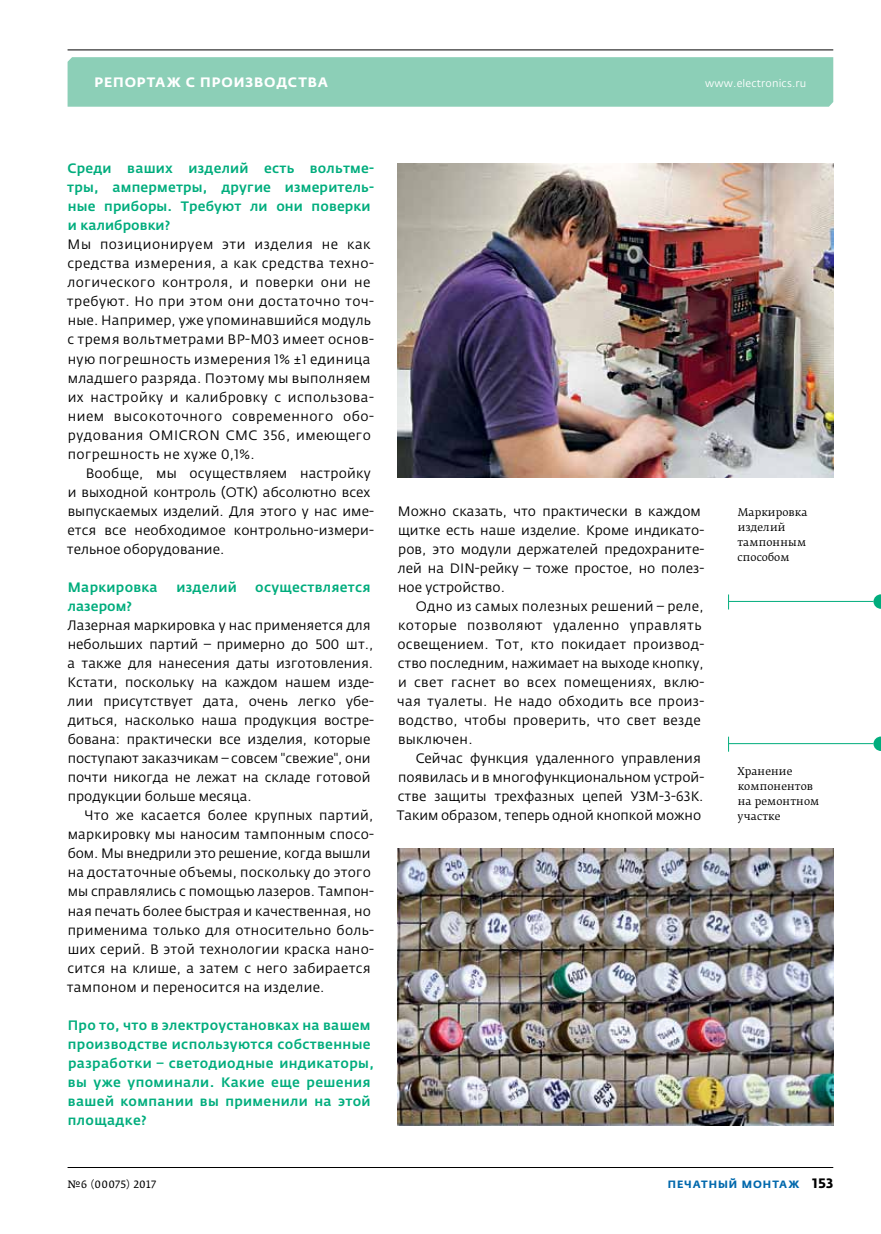
<style>
.page{position:relative;width:881px;height:1234px;background:#fff}
.page>*{position:absolute;margin:0;border:0;box-sizing:border-box;transform-origin:0 0}
.t1{font:13.5px/19px "Fedra Sans Pro";letter-spacing:.01em;color:#000}
.t2{font:13.5px/19px "Fedra Sans Pro";letter-spacing:.035em;color:#000}
.t3{font:500 13.5px/19px "Fedra Sans Pro";letter-spacing:.02em;color:#00ad7d}
.t4{font:700 13.5px "Fedra Sans Alt Pro";letter-spacing:.06em;color:#fff}
.t5{font:10.5px/15px "Fedra Serif B Pro";letter-spacing:.005em;color:#000}
.t6{font:10.5px "Fedra Sans Pro";letter-spacing:.015em;color:#fff}
.t7{font:700 10.5px "Fedra Sans Alt Pro";letter-spacing:.09em;color:#0068ac}
.t8{font:10.5px "Fedra Serif A Pro";letter-spacing:.035em;color:#000}
.s1{font-family:"Fedra Sans Pro";font-size:13.5px;color:#000}
</style>
<div class="page">
<div style="left:67px;top:57px;width:765px;height:50px;background:#8ccfb7"></div>
<hr style="left:67px;top:49px;width:765px;height:1px;background:#000">
<hr style="left:68px;top:1166px;width:764px;height:1px;background:#000">
<img style="left:398px;top:164px;width:434px;height:313px">
<img style="left:398px;top:848px;width:434px;height:277px">
<svg style="left:873px;top:594px;width:7px;height:15px"></svg>
<svg style="left:728px;top:594px;width:1px;height:15px"></svg>
<hr style="left:728px;top:601px;width:145px;height:1px;background:#00ad7d">
<svg style="left:873px;top:736px;width:7px;height:15px"></svg>
<svg style="left:728px;top:736px;width:1px;height:15px"></svg>
<hr style="left:728px;top:743px;width:145px;height:1px;background:#00ad7d">
<p class="t4" style="left:95px;top:74px;width:235px">Репортаж с производства</p>
<p class="t6" style="left:705px;top:77px;width:102px">www.electronics.ru</p>
<p class="t3" style="left:67px;top:159px;width:308px">Среди ваших изделий есть вольтме&shy;тры, амперметры, другие измеритель&shy;ные приборы. Требуют ли они поверки и калибровки?</p>
<p class="t2" style="left:67px;top:235px;width:308px">Мы позиционируем эти изделия не как средства измерения, а как средства техно&shy;логического контроля, и поверки они не требуют. Но при этом они достаточно точ&shy;ные. Например, уже упоминавшийся модуль с тремя вольтметрами ВР-М03 имеет основ&shy;ную погрешность измерения 1% ±1 единица младшего разряда. Поэтому мы выполняем их настройку и калибровку с использова&shy;нием высокоточного современного обо&shy;рудования OMICRON CMC 356, имеющего погрешность не хуже 0,1%.</p>
<p class="t1" style="left:67px;top:463px;width:308px;text-indent:19px">Вообще, мы осуществляем настройку и выходной контроль (ОТК) абсолютно всех выпускаемых изделий. Для этого у нас име&shy;ется все необходимое контрольно-измери&shy;тельное оборудование.</p>
<p class="t3" style="left:68px;top:577px;width:91px">Маркировка</p>
<p class="t3" style="left:176px;top:577px;width:62px">изделий</p>
<p class="t3" style="left:255px;top:577px;width:117px">осуществляется</p>
<p class="t3" style="left:68px;top:596px;width:66px">лазером?</p>
<p class="t1" style="left:67px;top:615px;width:308px">Лазерная маркировка у нас применяется для небольших партий – примерно до 500 шт., а также для нанесения даты изготовления.<br>Кстати, поскольку на каждом нашем изде&shy;лии присутствует дата, очень легко убе&shy;диться, насколько наша продукция востре&shy;бована: практически все изделия, которые поступают заказчикам – совсем "свежие", они почти никогда не лежат на складе готовой продукции больше месяца.</p>
<p class="t1" style="left:67px;top:805px;width:308px;text-indent:18px">Что же касается более крупных партий, маркировку мы наносим тампонным спосо&shy;бом. Мы внедрили это решение, когда вышли на достаточные объемы, поскольку до этого мы справлялись с помощью лазеров. Тампон&shy;ная печать более быстрая и качественная, но применима только для относительно боль&shy;ших серий. В этой технологии краска нано&shy;сится на клише, а затем с него забирается тампоном и переносится на изделие.</p>
<p class="t3" style="left:68px;top:1015px;width:307px">П ро то, что в электроустановках на вашем производстве используются собственные разработки – светодиодные индикаторы, вы уже упоминали. Какие еще решения вашей компании вы применили на этой площадке?</p>
<p class="t1" style="left:398px;top:501px;width:308px">Можно сказать, что практически в каждом щитке есть наше изделие. Кроме индикато&shy;ров, это модули держателей предохраните&shy;лей на DIN-рейку – тоже простое, но полез&shy;ное устройство.</p>
<p class="t1" style="left:397px;top:596px;width:308px;text-indent:19px">Одно из самых полезных решений – реле, которые позволяют удаленно управлять освещением. Тот, кто покидает производ&shy;ство последним, нажимает на выходе кнопку, и свет гаснет во всех помещениях, вклю&shy;чая туалеты. Не надо обходить все произ&shy;водство, чтобы проверить, что свет везде выключен.</p>
<p class="t1" style="left:396px;top:748px;width:309px;text-indent:19px">Сейчас функция удаленного управления появилась и в многофункциональном устрой&shy;стве защиты трехфазных цепей УЗМ‑3-63К.<br>Таким образом, теперь одной кнопкой можно</p>
<p class="t5" style="left:737px;top:504px;width:72px">Маркировка изделий тампонным способом</p>
<p class="t5" style="left:737px;top:764px;width:83px">Хранение компонентов на ремонтном участке</p>
<p class="t8" style="left:67px;top:1177px;width:90px">№6 (00075) 2017</p>
<p class="t7" style="left:667px;top:1177px;width:167px">печатный монтаж <span class="s1">153</span></p>
</div>
